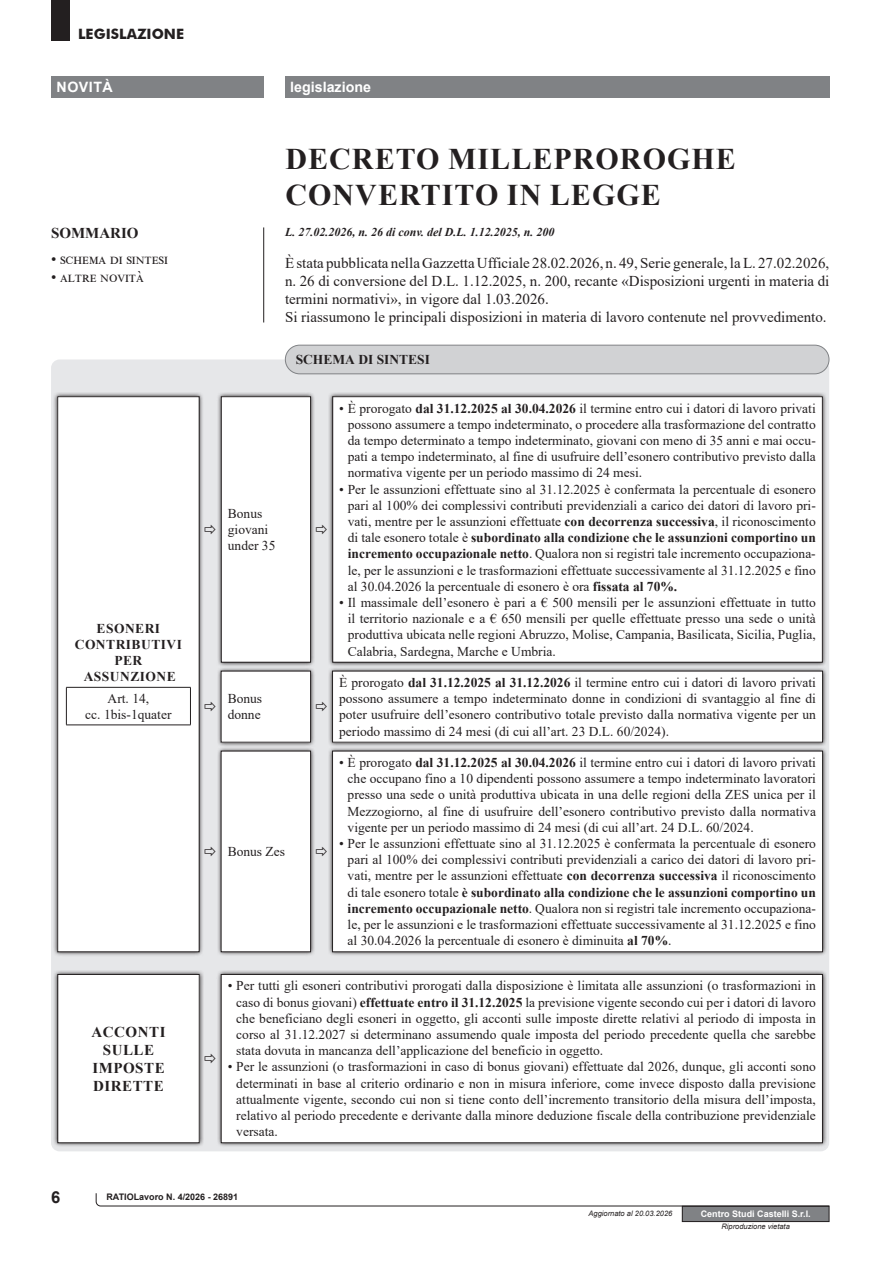
<style>
.page{position:relative;width:893px;height:1263px;background:#fff}
.page>*{position:absolute;margin:0;border:0;box-sizing:border-box;transform-origin:0 0}
.t1{font:700 30px/36px "Times New Roman";letter-spacing:.035em;color:#231f20}
.t2{font:700 16.5px "Arial";color:#231f20}
.t3{font:15px/18px "Times New Roman";color:#231f20}
.t4{font:700 15px/18px "Times New Roman";letter-spacing:.035em;color:#231f20;text-align:center}
.t5{font:700 15px "Times New Roman";color:#231f20}
.t6{font:700 14.25px "Arial";color:#fff}
.t7{font:700 14.25px "Futura BT";color:#231f20}
.t8{font:13.5px/16.2px "Times New Roman";color:#231f20;text-align:justify}
.t9{font:700 13.5px/16.2px "Times New Roman";letter-spacing:.035em;color:#231f20;text-align:center}
.t10{font:700 13.5px "Times New Roman";color:#231f20}
.t11{font:italic 700 12px "Times New Roman";color:#231f20}
.t12{font:700 9px "Arial";color:#231f20}
.t13{font:700 9px "Arial";color:#fff}
.t14{font:italic 7.5px "Arial";color:#231f20}
.s1{font-weight:700}
</style>
<div class="page">
<div style="left:51px;top:77px;width:213px;height:21px;background:#808285"></div>
<div style="left:285px;top:77px;width:544px;height:21px;background:#808285"></div>
<div style="left:682px;top:1206px;width:147px;height:15px;background:#808285"></div>
<div style="left:682px;top:1206px;width:147px;height:16px;border:1px solid #231f20"></div>
<svg style="left:95px;top:1193px;width:735px;height:14px"></svg>
<div style="left:51px;top:0;width:18px;height:41px;background:#231f20"></div>
<div style="left:51px;top:359px;width:778px;height:792px;background:#e6e7e9;border-radius:9px"></div>
<hr style="left:263px;top:227px;width:1px;height:95px;background:#231f20">
<div style="left:285px;top:345px;width:544px;height:29px;background:#d1d2d4;border-radius:14px"></div>
<div style="left:285px;top:345px;width:544px;height:29px;border:1px solid #808285;border-radius:14px"></div>
<svg style="left:54px;top:392px;width:149px;height:564px"></svg>
<div style="left:58px;top:397px;width:141px;height:555px;background:#fff"></div>
<hr style="left:66px;top:687px;width:125px;height:1px;background:#231f20">
<hr style="left:66px;top:687px;width:1px;height:38px;background:#231f20">
<hr style="left:190px;top:687px;width:1px;height:38px;background:#231f20">
<hr style="left:66px;top:725px;width:125px;height:1px;background:#231f20">
<svg style="left:218px;top:393px;width:96px;height:273px;background:#adacae"></svg>
<div style="left:221px;top:397px;width:90px;height:265px;background:#fff"></div>
<div style="left:221px;top:396px;width:90px;height:266px;border:1px solid #231f20"></div>
<svg style="left:329px;top:393px;width:497px;height:273px;background:#9e9d9e"></svg>
<div style="left:333px;top:397px;width:489px;height:265px;background:#fff"></div>
<div style="left:333px;top:396px;width:489px;height:266px;border:1px solid #231f20"></div>
<svg style="left:218px;top:668px;width:97px;height:79px"></svg>
<div style="left:221px;top:671px;width:90px;height:71px;background:#fff"></div>
<svg style="left:329px;top:668px;width:498px;height:79px;background:#a7a7a8"></svg>
<div style="left:333px;top:671px;width:489px;height:71px;background:#fff"></div>
<svg style="left:218px;top:747px;width:97px;height:209px"></svg>
<div style="left:221px;top:751px;width:90px;height:201px;background:#fff"></div>
<div style="left:221px;top:751px;width:90px;height:201px;border:1px solid #231f20"></div>
<svg style="left:329px;top:747px;width:498px;height:208px;background:#a5a5a6"></svg>
<div style="left:333px;top:751px;width:489px;height:201px;background:#fff"></div>
<svg style="left:54px;top:971px;width:150px;height:175px;background:#a5a4a6"></svg>
<div style="left:58px;top:974px;width:141px;height:169px;background:#fff"></div>
<svg style="left:217px;top:970px;width:610px;height:176px"></svg>
<div style="left:221px;top:974px;width:601px;height:169px;background:#fff"></div>
<div style="left:221px;top:974px;width:602px;height:169px;border:1px solid #231f20"></div>
<p class="t7" style="left:78px;top:26px;width:108px">LEGISLAZIONE</p>
<p class="t6" style="left:57px;top:82px;width:58px">NOVITÀ</p>
<p class="t6" style="left:290px;top:82px;width:82px">legislazione</p>
<p class="t5" style="left:51px;top:227px;width:89px">SOMMARIO</p>
<p class="t3" style="left:51px;top:251px;width:118px">• schema di sintesi</p>
<p class="t3" style="left:51px;top:269px;width:93px">• altre novità</p>
<p class="t9" style="left:75px;top:621px;width:109px">ESONERI<br>CONTRIBUTIVI<br>PER<br>ASSUNZIONE</p>
<p class="t8" style="left:85px;top:691px;width:88px;text-align:center">Art. 14,<br>cc. 1bis-1quater</p>
<p class="t4" style="left:92px;top:1024px;width:75px">ACCONTI<br>SULLE<br>IMPOSTE<br>DIRETTE</p>
<h1 class="t1" style="left:285px;top:144px;width:452px">DECRETO MILLEPROROGHE<br>CONVERTITO IN LEGGE</h1>
<p class="t11" style="left:285px;top:227px;width:271px">L. 27.02.2026, n. 26 di conv. del D.L. 1.12.2025, n. 200</p>
<p class="t3" style="left:285px;top:256px;width:546px">È stata pubblicata nella Gazzetta Ufficiale 28.02.2026, n. 49, Serie generale, la L. 27.02.2026, n. 26 di conversione del D.L. 1.12.2025, n. 200, recante «Disposizioni urgenti in materia di termini normativi», in vigore dal 1.03.2026.<br>Si riassumono le principali disposizioni in materia di lavoro contenute nel provvedimento.</p>
<p class="t10" style="left:296px;top:355px;width:136px">SCHEMA DI SINTESI</p>
<p class="t8" style="left:228px;top:507px;width:49px;text-align:left">Bonus giovani under 35</p>
<p class="t8" style="left:228px;top:692px;width:36px">Bonus donne</p>
<p class="t8" style="left:228px;top:845px;width:59px">Bonus Zes</p>
<p class="t8" style="left:348px;top:401px;width:470px;text-indent:-8px">• È prorogato <span class="s1">dal 31.12.2025 al 30.04.2026</span> il termine entro cui i datori di lavoro privati possono assumere a tempo indeterminato, o procedere alla trasformazione del contratto da tempo determinato a tempo indeterminato, giovani con meno di 35 anni e mai occu&shy;pati a tempo indeterminato, al fine di usufruire dell’esonero contributivo previsto dalla normativa vigente per un periodo massimo di 24 mesi.</p>
<p class="t8" style="left:348px;top:482px;width:470px;text-indent:-8px">• Per le assunzioni effettuate sino al 31.12.2025 è confermata la percentuale di esonero pari al 100% dei complessivi contributi previdenziali a carico dei datori di lavoro pri&shy;vati, mentre per le assunzioni effettuate <span class="s1">con decorrenza successiva</span>, il riconoscimento di tale esonero totale è <span class="s1">subordinato alla condizione che le assunzioni comportino un incremento occupazionale netto</span>. Qualora non si registri tale incremento occupaziona&shy;le, per le assunzioni e le trasformazioni effettuate successivamente al 31.12.2025 e fino al 30.04.2026 la percentuale di esonero è ora <span class="s1">fissata al 70%.</span></p>
<p class="t8" style="left:348px;top:596px;width:470px;text-indent:-8px">• Il massimale dell’esonero è pari a € 500 mensili per le assunzioni effettuate in tutto il territorio nazionale e a € 650 mensili per quelle effettuate presso una sede o unità produttiva ubicata nelle regioni Abruzzo, Molise, Campania, Basilicata, Sicilia, Puglia, Calabria, Sardegna, Marche e Umbria.</p>
<p class="t8" style="left:339px;top:676px;width:478px">È prorogato <span class="s1">dal 31.12.2025 al 31.12.2026</span> il termine entro cui i datori di lavoro privati possono assumere a tempo indeterminato donne in condizioni di svantaggio al fine di poter usufruire dell’esonero contributivo totale previsto dalla normativa vigente per un periodo massimo di 24 mesi (di cui all’art. 23 D.L. 60/2024).</p>
<p class="t8" style="left:348px;top:756px;width:470px;text-indent:-8px">• È prorogato <span class="s1">dal 31.12.2025 al 30.04.2026</span> il termine entro cui i datori di lavoro privati che occupano fino a 10 dipendenti possono assumere a tempo indeterminato lavoratori presso una sede o unità produttiva ubicata in una delle regioni della ZES unica per il Mezzogiorno, al fine di usufruire dell’esonero contributivo previsto dalla normativa vigente per un periodo massimo di 24 mesi (di cui all’art. 24 D.L. 60/2024.</p>
<p class="t8" style="left:348px;top:837px;width:470px;text-indent:-8px">• Per le assunzioni effettuate sino al 31.12.2025 è confermata la percentuale di esonero pari al 100% dei complessivi contributi previdenziali a carico dei datori di lavoro pri&shy;vati, mentre per le assunzioni effettuate <span class="s1">con decorrenza successiva</span> il riconoscimento di tale esonero totale <span class="s1">è subordinato alla condizione che le assunzioni comportino un incremento occupazionale netto</span>. Qualora non si registri tale incremento occupaziona&shy;le, per le assunzioni e le trasformazioni effettuate successivamente al 31.12.2025 e fino al 30.04.2026 la percentuale di esonero è diminuita <span class="s1">al 70%</span>.</p>
<p class="t8" style="left:236px;top:979px;width:581px;text-indent:-9px">• Per tutti gli esoneri contributivi prorogati dalla disposizione è limitata alle assunzioni (o trasformazioni in caso di bonus giovani) <span class="s1">effettuate entro il 31.12.2025</span> la previsione vigente secondo cui per i datori di lavoro che beneficiano degli esoneri in oggetto, gli acconti sulle imposte dirette relativi al periodo di imposta in corso al 31.12.2027 si determinano assumendo quale imposta del periodo precedente quella che sarebbe stata dovuta in mancanza dell’applicazione del beneficio in oggetto.</p>
<p class="t8" style="left:236px;top:1060px;width:581px;text-indent:-9px">• Per le assunzioni (o trasformazioni in caso di bonus giovani) effettuate dal 2026, dunque, gli acconti sono determinati in base al criterio ordinario e non in misura inferiore, come invece disposto dalla previsione attualmente vigente, secondo cui non si tiene conto dell’incremento transitorio della misura dell’imposta, relativo al periodo precedente e derivante dalla minore deduzione fiscale della contribuzione previdenziale versata.</p>
<p class="t2" style="left:51px;top:1187px;width:11px">6</p>
<p class="t12" style="left:106px;top:1193px;width:133px">RATIOLavoro N. 4/2026 - 26891</p>
<p class="t14" style="left:588px;top:1211px;width:85px">Aggiornato al 20.03.2026</p>
<p class="t13" style="left:701px;top:1209px;width:112px">Centro Studi Castelli S.r.l.</p>
<p class="t14" style="left:721px;top:1223px;width:70px">Riproduzione vietata</p>
</div>
